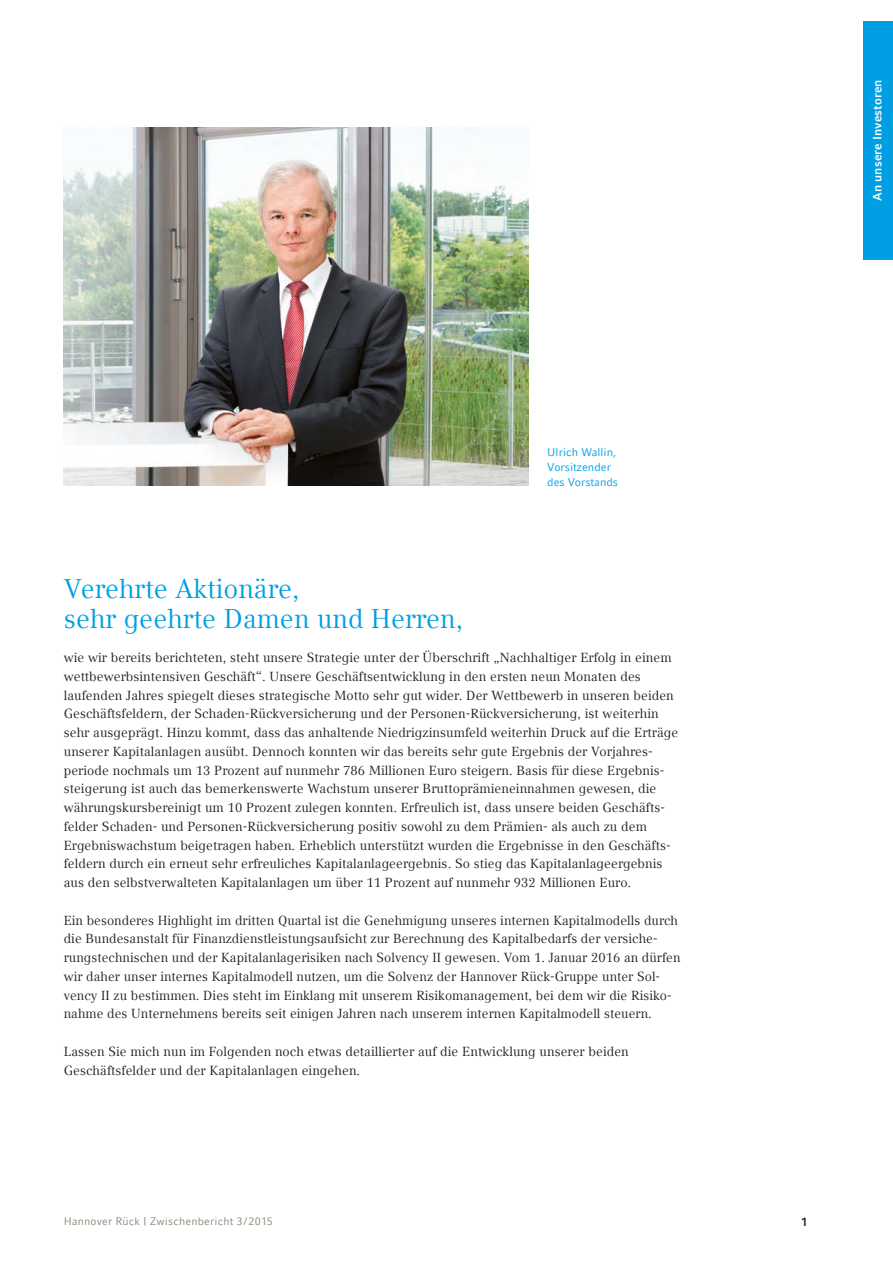
<style>
.page{position:relative;width:893px;height:1263px;background:#fff}
.page>*{position:absolute;margin:0;border:0;box-sizing:border-box;transform-origin:0 0}
.t1{font:27px/30px "Compatil Text LT Com";color:#009fe3}
.t2{font:13.2px/18.8px "Compatil Text LT Com";letter-spacing:.005em;color:#1d1d1b}
.t3{font:700 12px "Compatil Fact LT Com";letter-spacing:.005em;color:#fff}
.t4{font:700 12px "Compatil Fact LT Com";color:#1d1d1b}
.t5{font:11.25px/15px "Compatil Fact LT Com";color:#009fe3}
.t6{font:10.8px "Compatil Fact LT Com";letter-spacing:.02em;color:#90877a}
</style>
<div class="page">
<div style="left:863px;top:21px;width:30px;height:238px;background:#009fe3"></div>
<img style="left:64px;top:128px;width:464px;height:358px">
<p class="t3" style="left:870px;top:201px;width:123px;rotate:-90deg">An unsere Investoren</p>
<p class="t5" style="left:547px;top:445px;width:72px">Ulrich Wallin,<br>Vorsitzender des Vorstands</p>
<h1 class="t1" style="left:64px;top:574px;width:401px">Verehrte Aktionäre,<br>sehr geehrte Damen und Herren,</h1>
<p class="t2" style="left:64px;top:648px;width:616px">wie wir bereits berichteten, steht unsere Strategie unter der Überschrift „Nachhaltiger Erfolg in einem wettbewerbsintensiven Geschäft“. Unsere Geschäftsentwicklung in den ersten neun Monaten des laufenden Jahres spiegelt dieses strategische Motto sehr gut wider. Der Wettbewerb in unseren beiden Geschäftsfeldern, der Schaden-Rückversicherung und der Personen-Rückversicherung, ist weiterhin sehr ausgeprägt. Hinzu kommt, dass das anhaltende Niedrigzinsumfeld weiterhin Druck auf die Erträge unserer Kapitalanlagen ausübt. Dennoch konnten wir das bereits sehr gute Ergebnis der Vorjahres&shy;periode nochmals um 13 Prozent auf nunmehr 786 Millionen Euro steigern. Basis für diese Ergebnis&shy;steigerung ist auch das bemerkenswerte Wachstum unserer Bruttoprämieneinnahmen gewesen, die währungskursbereinigt um 10 Prozent zulegen konnten. Erfreulich ist, dass unsere beiden Geschäfts&shy;felder Schaden- und Personen-Rückversicherung positiv sowohl zu dem Prämien- als auch zu dem Ergebniswachstum beigetragen haben. Erheblich unterstützt wurden die Ergebnisse in den Geschäfts&shy;feldern durch ein erneut sehr erfreuliches Kapitalanlageergebnis. So stieg das Kapitalanlageergebnis aus den selbstverwalteten Kapitalanlagen um über 11 Prozent auf nunmehr 932 Millionen Euro.</p>
<p class="t2" style="left:64px;top:911px;width:618px">Ein besonderes Highlight im dritten Quartal ist die Genehmigung unseres internen Kapitalmodells durch die Bundesanstalt für Finanzdienstleistungsaufsicht zur Berechnung des Kapitalbedarfs der versiche&shy;rungstechnischen und der Kapitalanlagerisiken nach Solvency II gewesen. Vom 1. Januar 2016 an dürfen wir daher unser internes Kapitalmodell nutzen, um die Solvenz der Hannover Rück-Gruppe unter Sol&shy;vency II zu bestimmen. Dies steht im Einklang mit unserem Risikomanagement, bei dem wir die Risiko&shy;nahme des Unternehmens bereits seit einigen Jahren nach unserem internen Kapitalmodell steuern.</p>
<p class="t2" style="left:64px;top:1042px;width:566px">Lassen Sie mich nun im Folgenden noch etwas detaillierter auf die Entwicklung unserer beiden<br>Geschäftsfelder und der Kapitalanlagen eingehen.</p>
<p class="t6" style="left:64px;top:1215px;width:211px">Hannover Rück | Zwischenbericht 3 / 2015</p>
<p class="t4" style="left:801px;top:1215px;width:8px">1</p>
</div>
